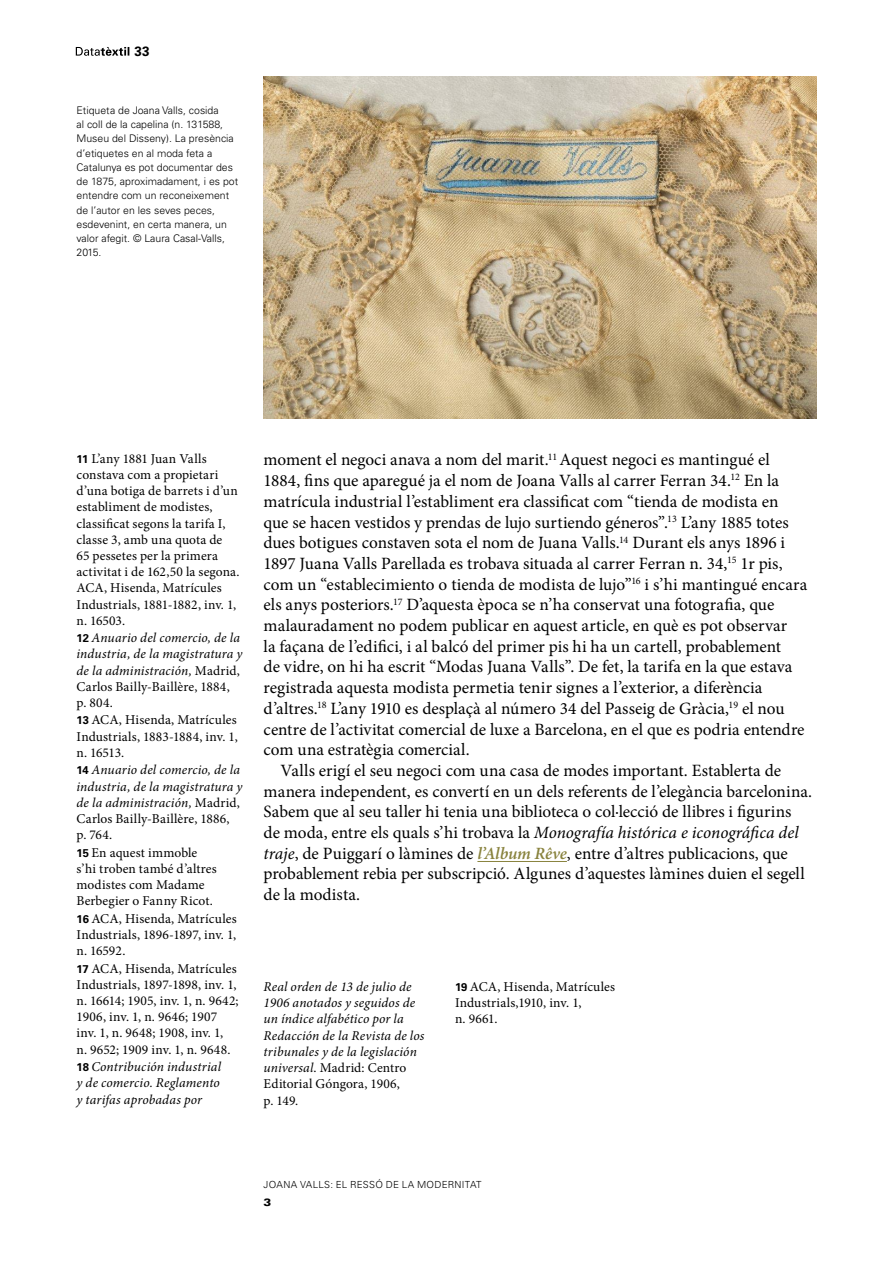
<style>
.page{position:relative;width:893px;height:1263px;background:#fff}
.page>*{position:absolute;margin:0;border:0;box-sizing:border-box;transform-origin:0 0}
.t1{font:17.25px "Minion Pro";color:#000}
.t2{font:italic 17.25px "Minion Pro";color:#000}
.t3{font:13.5px/16.2px "Minion Pro";letter-spacing:.01em;color:#000}
.t4{font:italic 13.5px/16.2px "Minion Pro";letter-spacing:.01em;color:#000}
.t5{font:700 13.5px "Univers LT Std";color:#000}
.t6{font:300 10.5px/14.2px "Univers LT Std";color:#000}
.t7{font:900 expanded 10.5px "Univers LT";color:#000}
.t8{font:300 9.75px "Univers LT Std";letter-spacing:.03em;color:#000}
.s1{font-family:"Univers LT Std";font-weight:700;font-size:11.25px}
.s2{font-family:"Univers LT Std";font-weight:700;font-style:normal;font-size:11.25px}
.s3{font-style:normal}
.s4{font-style:italic}
.s5{font-weight:600;font-style:italic;color:#89833e}
</style>
<div class="page">
<hr style="left:477px;top:861px;width:90px;height:1px;background:#89833e">
<img style="left:264px;top:77px;width:552px;height:341px">
<svg style="left:76px;top:47px;width:53px;height:9px"></svg>
<p class="t5" style="left:135px;top:43px;width:17px">33</p>
<p class="t6" style="left:77px;top:103px;width:163px">Etiqueta de Joana Valls, cosida<br>al coll de la capelina (n. 131588,<br>Museu del Disseny). La presència d’etiquetes en al moda feta a<br>Catalunya es pot documentar des de 1875, aproximadament, i es pot entendre com un reconeixement de l’autor en les seves peces, esdevenint, en certa manera, un valor afegit. © Laura Casal-Valls,<br>2015.</p>
<p class="t3" style="left:77px;top:450px;width:164px"><span class="s1">11</span> L’any 1881 Juan Valls constava com a propietari d’una botiga de barrets i d’un establiment de modistes, classificat segons la tarifa I, classe 3, amb una quota de<br>65 pessetes per la primera activitat i de 162,50 la segona.<br>ACA, Hisenda, Matrícules<br>Industrials, 1881-1882, inv. 1, n. 16503.</p>
<p class="t4" style="left:77px;top:630px;width:167px"><span class="s2">12</span> Anuario del comercio, de la industria, de la magistratura y de la administración, <span class="s3">Madrid,<br>Carlos Bailly-Baillère, 1884, p. 804.</span></p>
<p class="t3" style="left:77px;top:712px;width:163px;text-align:justify"><span class="s1">13</span> ACA, Hisenda, Matrícules Industrials, 1883-1884, inv. 1, n. 16513.</p>
<p class="t4" style="left:77px;top:762px;width:167px"><span class="s2">14</span> Anuario del comercio, de la industria, de la magistratura y de la administración, <span class="s3">Madrid,<br>Carlos Bailly-Baillère, 1886, p. 764.</span></p>
<p class="t3" style="left:77px;top:844px;width:142px"><span class="s1">15</span> En aquest immoble s’hi troben també d’altres modistes com Madame<br>Berbegier o Fanny Ricot.</p>
<p class="t3" style="left:77px;top:910px;width:162px;text-align:justify"><span class="s1">16</span> ACA, Hisenda, Matrícules Industrials, 1896-1897, inv. 1, n. 16592.</p>
<p class="t3" style="left:77px;top:960px;width:164px"><span class="s1">17</span> ACA, Hisenda, Matrícules<br>Industrials, 1897-1898, inv. 1, n. 16614; 1905, inv. 1, n. 9642;<br>1906, inv. 1, n. 9646; 1907 inv. 1, n. 9648; 1908, inv. 1,<br>n. 9652; 1909 inv. 1, n. 9648.</p>
<p class="t4" style="left:77px;top:1059px;width:146px;text-align:justify"><span class="s2">18</span> Contribución industrial y de comercio. Reglamento y tarifas aprobadas por</p>
<p class="t1" style="left:264px;top:448px;width:508px">moment el negoci anava a nom del marit.<sup>11</sup> Aquest negoci es mantingué el</p>
<p class="t1" style="left:264px;top:469px;width:517px">1884, fins que aparegué ja el nom de Joana Valls al carrer Ferran 34.<sup>12</sup> En la</p>
<p class="t1" style="left:264px;top:490px;width:516px">matrícula industrial l’establiment era classificat com “tienda de modista en</p>
<p class="t1" style="left:264px;top:510px;width:527px">que se hacen vestidos y prendas de lujo surtiendo géneros”.<sup>13</sup> L’any 1885 totes</p>
<p class="t1" style="left:264px;top:531px;width:523px">dues botigues constaven sota el nom de Juana Valls.<sup>14</sup> Durant els anys 1896 i</p>
<p class="t1" style="left:264px;top:552px;width:521px">1897 Juana Valls Parellada es trobava situada al carrer Ferran n. 34,<sup>15</sup> 1r pis,</p>
<p class="t1" style="left:264px;top:573px;width:545px">com un “establecimiento o tienda de modista de lujo”<sup>16</sup> i s’hi mantingué encara</p>
<p class="t1" style="left:264px;top:593px;width:512px">els anys posteriors.<sup>17</sup> D’aquesta època se n’ha conservat una fotografia, que</p>
<p class="t1" style="left:264px;top:614px;width:525px">malauradament no podem publicar en aquest article, en què es pot observar</p>
<p class="t1" style="left:264px;top:635px;width:519px">la façana de l’edifici, i al balcó del primer pis hi ha un cartell, probablement</p>
<p class="t1" style="left:264px;top:655px;width:530px">de vidre, on hi ha escrit “Modas Juana Valls”. De fet, la tarifa en la que estava</p>
<p class="t1" style="left:264px;top:676px;width:500px">registrada aquesta modista permetia tenir signes a l’exterior, a diferència</p>
<p class="t1" style="left:264px;top:697px;width:522px">d’altres.<sup>18</sup> L’any 1910 es desplaçà al número 34 del Passeig de Gràcia,<sup>19</sup> el nou</p>
<p class="t1" style="left:264px;top:717px;width:542px">centre de l’activitat comercial de luxe a Barcelona, en el que es podria entendre</p>
<p class="t1" style="left:264px;top:738px;width:207px">com una estratègia comercial.</p>
<p class="t1" style="left:281px;top:759px;width:502px">Valls erigí el seu negoci com una casa de modes important. Establerta de</p>
<p class="t1" style="left:264px;top:780px;width:550px">manera independent, es convertí en un dels referents de l’elegància barcelonina.</p>
<p class="t1" style="left:264px;top:800px;width:529px">Sabem que al seu taller hi tenia una biblioteca o col·lecció de llibres i figurins</p>
<p class="t2" style="left:264px;top:821px;width:536px"><span class="s3">de moda, entre els quals s’hi trobava la</span> Monografía histórica e iconográfica del</p>
<p class="t1" style="left:264px;top:842px;width:526px"><span class="s4">traje</span>, de Puiggarí o làmines de <span class="s5">l’Album Rêve</span>, entre d’altres publicacions, que</p>
<p class="t1" style="left:264px;top:862px;width:543px">probablement rebia per subscripció. Algunes d’aquestes làmines duien el segell</p>
<p class="t1" style="left:264px;top:883px;width:98px">de la modista.</p>
<p class="t4" style="left:264px;top:979px;width:162px">Real orden de 13 de julio de<br>1906 anotados y seguidos de un índice alfabético por la<br>Redacción de la Revista de los tribunales y de la legislación universal<span class="s3">. Madrid: Centro<br>Editorial Góngora, 1906,<br>p. 149.</span></p>
<p class="t3" style="left:455px;top:979px;width:162px"><span class="s1">19</span> ACA, Hisenda, Matrícules<br>Industrials,1910, inv. 1,<br>n. 9661.</p>
<p class="t8" style="left:264px;top:1178px;width:220px">JOANA VALLS: EL RESSÓ DE LA MODERNITAT</p>
<p class="t7" style="left:264px;top:1196px;width:9px">3</p>
</div>
